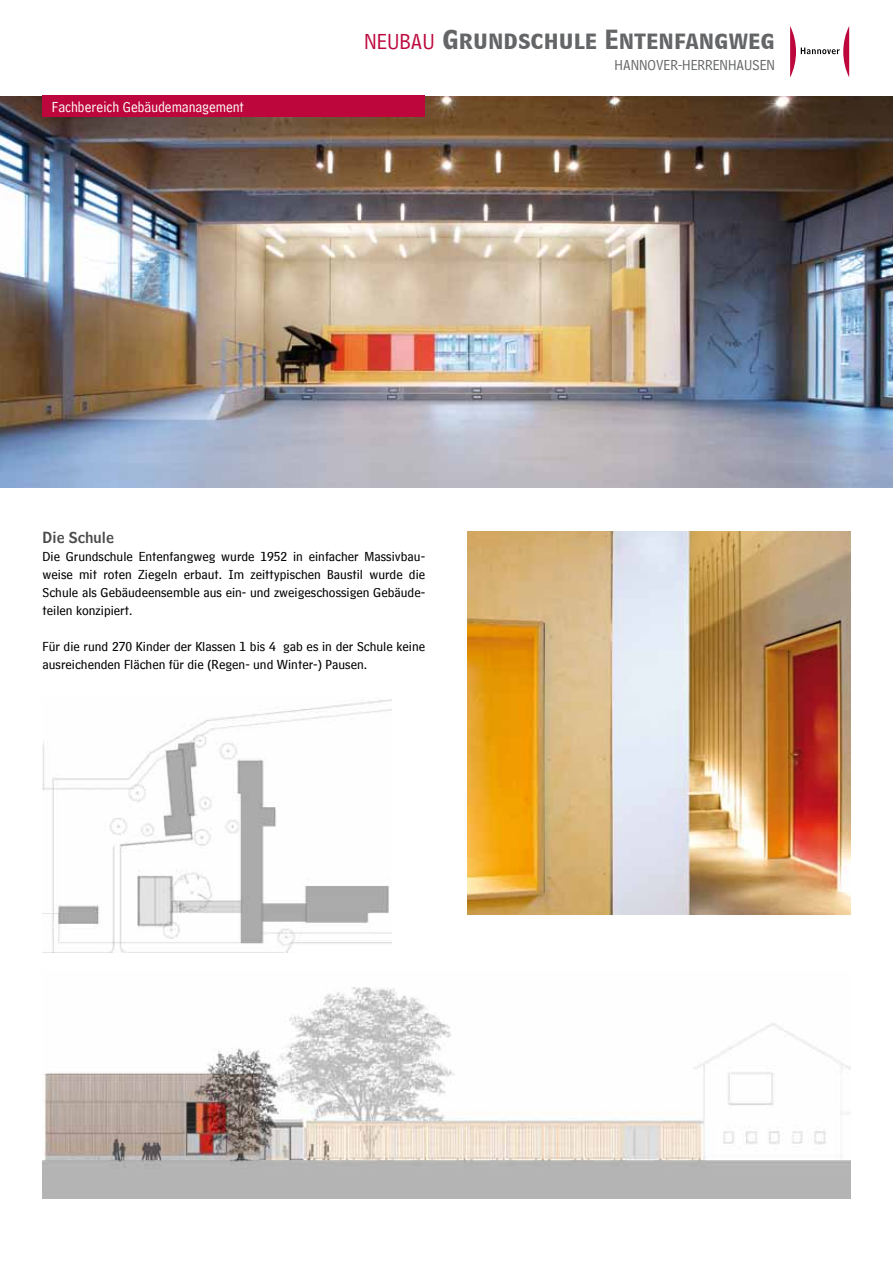
<style>
.page{position:relative;width:893px;height:1263px;background:#fff}
.page>*{position:absolute;margin:0;border:0;box-sizing:border-box;transform-origin:0 0}
.t1{font:22.95px "HM Big Caps";color:#646567}
.t2{font:15.3px "HM Comment";color:#fff}
.t3{font:15.3px "HM Comment";color:#646567}
.t4{font:15px "HM Headline";color:#4b4b4d}
.t5{font:13.5px/18px "HM Text";color:#000;text-align:justify}
.s1{font-family:"HM Comment";color:#bd073c}
</style>
<div class="page">
<img style="left:0;top:96px;width:893px;height:391px">
<img style="left:468px;top:531px;width:382px;height:383px">
<div style="left:43px;top:96px;width:382px;height:21px;background:#bd073c"></div>
<img style="left:43px;top:987px;width:807px;height:212px">
<svg style="left:790px;top:26px;width:59px;height:51px"></svg>
<img style="left:43px;top:699px;width:349px;height:253px">
<p class="t2" style="left:52px;top:94px;width:193px">Fachbereich Gebäudemanagement</p>
<h1 class="t1" style="left:364px;top:21px;width:412px"><span class="s1">NEUBAU</span> Grundschule Entenfangweg</h1>
<p class="t3" style="left:614px;top:51px;width:162px">HANNOVER-HERRENHAUSEN</p>
<p class="t4" style="left:43px;top:524px;width:73px">Die Schule</p>
<p class="t5" style="left:43px;top:545px;width:384px">Die Grundschule Entenfangweg wurde 1952 in einfacher Massivbau&shy;weise mit roten Ziegeln erbaut. Im zeittypischen Baustil wurde die Schule als Gebäudeensemble aus ein- und zweigeschossigen Gebäude&shy;teilen konzipiert.</p>
<p class="t5" style="left:43px;top:635px;width:384px">Für die rund 270 Kinder der Klassen 1 bis 4 gab es in der Schule keine ausreichenden Flächen für die (Regen- und Winter-) Pausen.</p>
</div>
